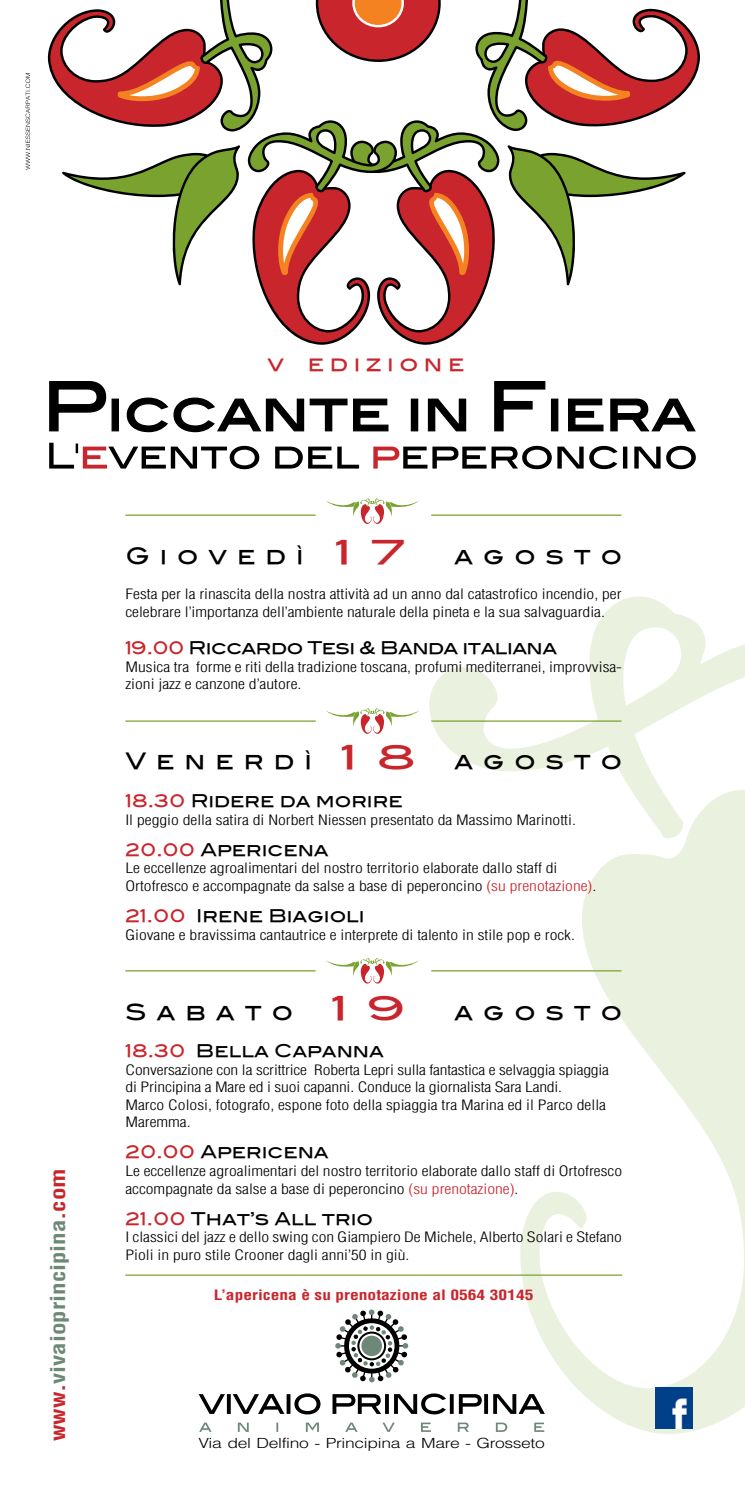
<style>
.page{position:relative;width:745px;height:1489px;background:#fff}
.page>*{position:absolute;margin:0;border:0;box-sizing:border-box;transform-origin:0 0}
.t1{font:22.5px "Blair Md ITCTT Medium";letter-spacing:.44em;color:#000}
.t2{font:700 condensed 20px "Helvetica";color:#6e8878;scale:1.25 1}
.t3{font:20px "Blair Md ITCTT Medium";letter-spacing:.28em;color:#c9252c}
.t4{font:17.5px "Blair Md ITCTT Medium";color:#000}
.t5{font:17.5px "Blair Md ITCTT Medium";letter-spacing:-.03em;color:#000}
.t6{font:300 condensed 14px/17.5px "Helvetica";color:#000;scale:1.25 1}
.t7{font:300 14px "Helvetica";letter-spacing:-.02em;color:#000;scale:1.25 1}
.t8{font:700 condensed 14px "Helvetica";color:#c9252c;scale:1.25 1}
.s1{color:#c9252c}
.s2{font-size:32.75px;color:#c9252c}
</style>
<div class="page">
<svg style="left:520px;top:842px;width:224px;height:591px"></svg>
<svg style="left:429px;top:596px;width:315px;height:246px"></svg>
<svg style="left:49px;top:381px;width:647px;height:52px"></svg>
<svg style="left:49px;top:442px;width:646px;height:27px"></svg>
<img style="left:655px;top:1387px;width:37px;height:40px">
<svg style="left:48px;top:0;width:651px;height:345px"></svg>
<svg style="left:198px;top:1393px;width:346px;height:21px"></svg>
<svg style="left:199px;top:1422px;width:345px;height:9px"></svg>
<svg style="left:335px;top:1309px;width:73px;height:73px"></svg>
<svg style="left:326px;top:498px;width:93px;height:26px"></svg>
<svg style="left:326px;top:708px;width:93px;height:25px"></svg>
<svg style="left:326px;top:958px;width:93px;height:25px"></svg>
<svg style="left:26px;top:73px;width:4px;height:97px"></svg>
<hr style="left:125px;top:514px;width:190px;height:2px;background:#7aa22e">
<hr style="left:125px;top:720px;width:190px;height:1px;background:#7aa22e">
<hr style="left:125px;top:970px;width:190px;height:1px;background:#7aa22e">
<hr style="left:125px;top:1274px;width:496px;height:1px;background:#7aa22e">
<hr style="left:431px;top:514px;width:190px;height:2px;background:#7aa22e">
<hr style="left:431px;top:720px;width:190px;height:1px;background:#7aa22e">
<hr style="left:431px;top:970px;width:190px;height:1px;background:#7aa22e">
<h2 class="t3" style="left:267px;top:347px;width:198px">v edizione</h2>
<h2 class="t2" style="left:45px;top:1441px;width:220px;rotate:-90deg"><span class="s1">www.</span>vivaioprincipina<span class="s1">.com</span></h2>
<h1 class="t1" style="left:125px;top:538px;width:281px">Giovedì <span class="s2">17</span></h1>
<h1 class="t1" style="left:454px;top:538px;width:169px">agosto</h1>
<p class="t6" style="left:125px;top:585px;width:398px">Festa per la rinascita della nostra attività ad un anno dal catastrofico incendio, per celebrare l’importanza dell’ambiente naturale della pineta e la sua salvaguardia.</p>
<p class="t5" style="left:125px;top:633px;width:433px"><span class="s1">19.00</span> Riccardo Tesi &amp; Banda italiana</p>
<p class="t6" style="left:125px;top:658px;width:398px">Musica tra forme e riti della tradizione toscana, profumi mediterranei, improvvisa&shy;zioni jazz e canzone d’autore.</p>
<h1 class="t1" style="left:125px;top:743px;width:292px">Venerdì <span class="s2">18</span></h1>
<h1 class="t1" style="left:454px;top:743px;width:169px">agosto</h1>
<p class="t4" style="left:125px;top:786px;width:278px"><span class="s1">18.30</span> Ridere da morire</p>
<p class="t6" style="left:125px;top:810px;width:361px">Il peggio della satira di Norbert Niessen presentato da Massimo Marinotti.</p>
<p class="t4" style="left:125px;top:835px;width:205px"><span class="s1">20.00</span> Apericena</p>
<p class="t6" style="left:125px;top:859px;width:378px">Le eccellenze agroalimentari del nostro territorio elaborate dallo staff di<br>Ortofresco e accompagnate da salse a base di peperoncino <span class="s1">(su prenotazione)</span>.</p>
<p class="t4" style="left:125px;top:901px;width:241px"><span class="s1">21.00</span> Irene Biagioli</p>
<p class="t6" style="left:125px;top:925px;width:361px">Giovane e bravissima cantautrice e interprete di talento in stile pop e rock.</p>
<h1 class="t1" style="left:125px;top:993px;width:282px">Sabato <span class="s2">19</span></h1>
<h1 class="t1" style="left:454px;top:993px;width:169px">agosto</h1>
<p class="t4" style="left:125px;top:1036px;width:260px"><span class="s1">18.30</span> Bella Capanna</p>
<p class="t6" style="left:125px;top:1060px;width:388px">Conversazione con la scrittrice Roberta Lepri sulla fantastica e selvaggia spiaggia di Principina a Mare ed i suoi capanni. Conduce la giornalista Sara Landi.<br>Marco Colosi, fotografo, espone foto della spiaggia tra Marina ed il Parco della Maremma.</p>
<p class="t4" style="left:125px;top:1137px;width:205px"><span class="s1">20.00</span> Apericena</p>
<p class="t6" style="left:125px;top:1161px;width:398px">Le eccellenze agroalimentari del nostro territorio elaborate dallo staff di Ortofresco accompagnate da salse a base di peperoncino <span class="s1">(su prenotazione)</span>.</p>
<p class="t4" style="left:125px;top:1204px;width:249px"><span class="s1">21.00</span> That’s All trio</p>
<p class="t6" style="left:125px;top:1228px;width:398px">I classici del jazz e dello swing con Giampiero De Michele, Alberto Solari e Stefano<br>Pioli in puro stile Crooner dagli anni’50 in giù.</p>
<p class="t8" style="left:214px;top:1285px;width:257px">L’apericena è su prenotazione al 0564 30145</p>
<p class="t7" style="left:198px;top:1434px;width:278px">Via del Delfino - Principina a Mare - Grosseto</p>
</div>
